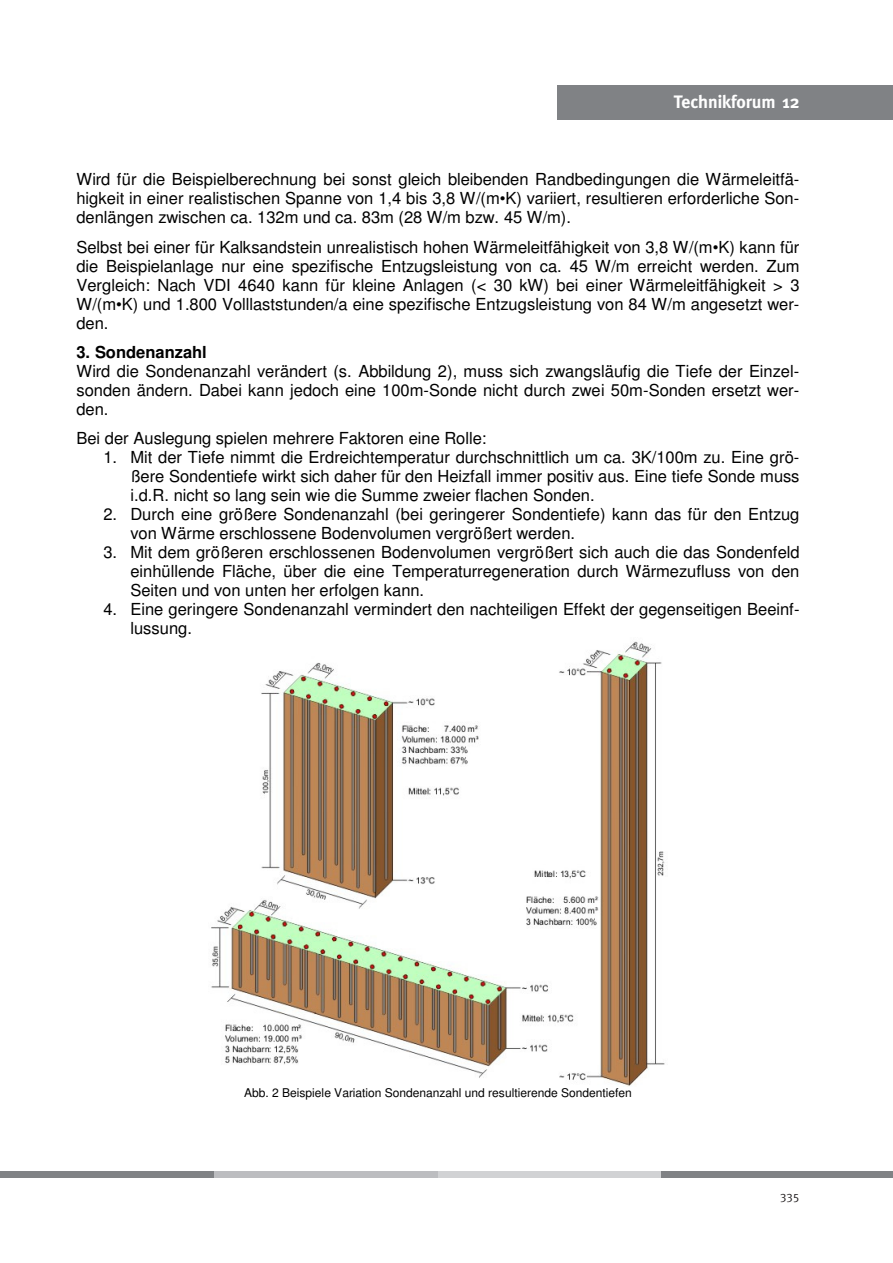
<style>
.page{position:relative;width:893px;height:1263px;background:#fff}
.page>*{position:absolute;margin:0;border:0;box-sizing:border-box;transform-origin:0 0}
.t1{font:700 18px "Meta";color:#fff}
.t2{font:16.5px/18.9px "Helvetica";color:#000;text-align:justify}
.t3{font:700 16.5px "Helvetica";color:#000}
.t4{font:12px "Helvetica";letter-spacing:-.005em;color:#000}
.t5{font:12px "Meta";color:#231f20}
</style>
<div class="page">
<div style="left:557px;top:85px;width:336px;height:34px;background:#808285"></div>
<div style="left:0;top:1171px;width:215px;height:7px;background:#808285"></div>
<div style="left:215px;top:1171px;width:223px;height:7px;background:#bcbdc0"></div>
<div style="left:438px;top:1171px;width:223px;height:7px;background:#d1d2d4"></div>
<div style="left:661px;top:1171px;width:232px;height:7px;background:#808285"></div>
<img style="left:211px;top:641px;width:454px;height:445px">
<p class="t1" style="left:674px;top:91px;width:127px">Technikforum 12</p>
<p class="t2" style="left:76px;top:170px;width:724px">Wird für die Beispielberechnung bei sonst gleich bleibenden Randbedingungen die Wärmeleitfä&shy;higkeit in einer realistischen Spanne von 1,4 bis 3,8 W/(m•K) variiert, resultieren erforderliche Son&shy;denlängen zwischen ca. 132m und ca. 83m (28 W/m bzw. 45 W/m).</p>
<p class="t2" style="left:76px;top:237px;width:725px">Selbst bei einer für Kalksandstein unrealistisch hohen Wärmeleitfähigkeit von 3,8 W/(m•K) kann für die Beispielanlage nur eine spezifische Entzugsleistung von ca. 45 W/m erreicht werden. Zum Vergleich: Nach VDI 4640 kann für kleine Anlagen (&lt; 30 kW) bei einer Wärmeleitfähigkeit &gt; 3<br>W/(m•K) und 1.800 Volllaststunden/a eine spezifische Entzugsleistung von 84 W/m angesetzt wer&shy;den.</p>
<p class="t3" style="left:76px;top:345px;width:132px">3. Sondenanzahl</p>
<p class="t2" style="left:76px;top:361px;width:724px">Wird die Sondenanzahl verändert (s. Abbildung 2), muss sich zwangsläufig die Tiefe der Einzel&shy;sonden ändern. Dabei kann jedoch eine 100m-Sonde nicht durch zwei 50m-Sonden ersetzt wer&shy;den.</p>
<p class="t2" style="left:76px;top:429px;width:411px">Bei der Auslegung spielen mehrere Faktoren eine Rolle:</p>
<p class="t2" style="left:130px;top:448px;width:671px;text-indent:-27px">1. Mit der Tiefe nimmt die Erdreichtemperatur durchschnittlich um ca. 3K/100m zu. Eine grö&shy;ßere Sondentiefe wirkt sich daher für den Heizfall immer positiv aus. Eine tiefe Sonde muss i.d.R. nicht so lang sein wie die Summe zweier flachen Sonden.</p>
<p class="t2" style="left:130px;top:504px;width:670px;text-indent:-27px">2. Durch eine größere Sondenanzahl (bei geringerer Sondentiefe) kann das für den Entzug von Wärme erschlossene Bodenvolumen vergrößert werden.</p>
<p class="t2" style="left:130px;top:542px;width:671px;text-indent:-27px">3. Mit dem größeren erschlossenen Bodenvolumen vergrößert sich auch die das Sondenfeld einhüllende Fläche, über die eine Temperaturregeneration durch Wärmezufluss von den Seiten und von unten her erfolgen kann.</p>
<p class="t2" style="left:130px;top:599px;width:670px;text-indent:-27px">4. Eine geringere Sondenanzahl vermindert den nachteiligen Effekt der gegenseitigen Beeinf&shy;lussung.</p>
<p class="t4" style="left:244px;top:1086px;width:389px">Abb. 2 Beispiele Variation Sondenanzahl und resultierende Sondentiefen</p>
<p class="t5" style="left:780px;top:1189px;width:21px">335</p>
</div>
